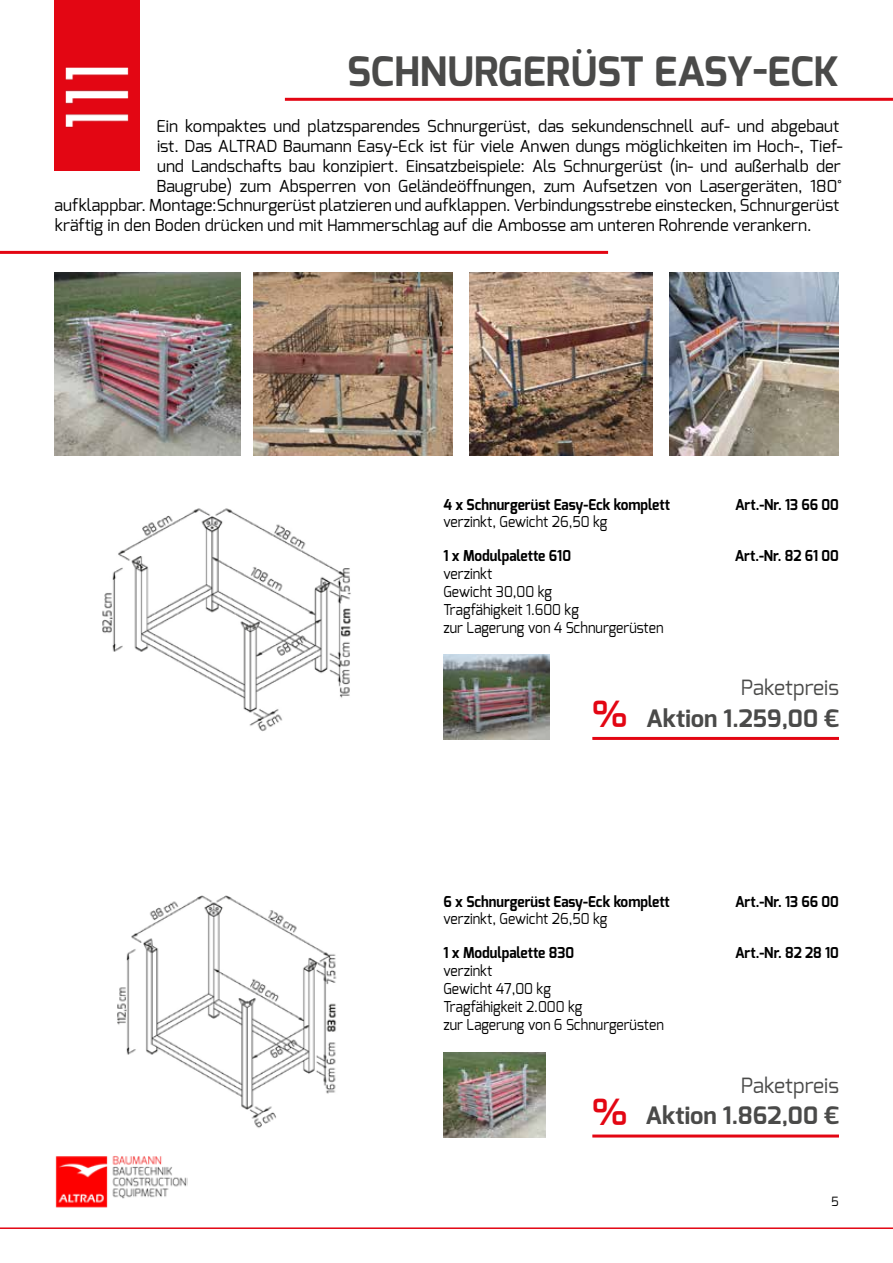
<style>
.page{position:relative;width:893px;height:1263px;background:#fff}
.page>*{position:absolute;margin:0;border:0;box-sizing:border-box;transform-origin:0 0}
.t1{font:700 40.5px "Exo";color:#4a4a49}
.t2{font:700 36px "Exo";color:#e30613}
.t3{font:700 24px "Exo";color:#4a4a49}
.t4{font:21px "Exo";color:#4a4a49}
.t5{font:16.5px "Exo";color:#000}
.t6{font:15px/18px "Exo";color:#000;scale:.92 1}
.t7{font:700 15px "Exo";color:#000;scale:.92 1}
.t8{font:12.75px "Exo";color:#000}
</style>
<div class="page">
<img style="left:55px;top:1156px;width:132px;height:52px">
<hr style="left:0;top:1227px;width:893px;height:2px;background:#e30613">
<img style="left:253px;top:272px;width:200px;height:183px">
<img style="left:54px;top:272px;width:187px;height:183px">
<img style="left:470px;top:272px;width:182px;height:183px">
<img style="left:669px;top:272px;width:170px;height:183px">
<img style="left:102px;top:508px;width:249px;height:224px">
<img style="left:117px;top:895px;width:220px;height:233px">
<img style="left:443px;top:1052px;width:103px;height:85px">
<img style="left:443px;top:655px;width:107px;height:85px">
<div style="left:54px;top:0;width:85px;height:170px;background:#e30613"></div>
<img style="left:65px;top:67px;width:64px;height:61px">
<hr style="left:285px;top:98px;width:608px;height:3px;background:#e30613">
<hr style="left:0;top:251px;width:608px;height:3px;background:#e30613">
<hr style="left:592px;top:737px;width:247px;height:3px;background:#e30613">
<hr style="left:592px;top:1134px;width:247px;height:3px;background:#e30613">
<h1 class="t1" style="left:347px;top:46px;width:493px">SCHNURGERÜST EASY-ECK</h1>
<p class="t5" style="left:157px;top:116px;width:684px">Ein kompaktes und platzsparendes Schnurgerüst, das sekundenschnell auf- und abgebaut</p>
<p class="t5" style="left:157px;top:136px;width:687px">ist. Das ALTRAD Baumann Easy-Eck ist für viele Anwen dungs möglichkeiten im Hoch-, Tief-</p>
<p class="t5" style="left:157px;top:155px;width:685px">und Landschafts bau konzipiert. Einsatzbeispiele: Als Schnurgerüst (in- und außerhalb der</p>
<p class="t5" style="left:157px;top:175px;width:687px">Baugrube) zum Absperren von Geländeöffnungen, zum Aufsetzen von Lasergeräten, 180°</p>
<p class="t5" style="left:55px;top:195px;width:786px">aufklappbar. Montage:Schnurgerüst platzieren und aufklappen. Verbindungsstrebe einstecken, Schnurgerüst</p>
<p class="t5" style="left:55px;top:215px;width:758px">kräftig in den Boden drücken und mit Hammerschlag auf die Ambosse am unteren Rohrende verankern.</p>
<p class="t7" style="left:443px;top:494px;width:248px">4 x Schnurgerüst Easy-Eck komplett</p>
<p class="t7" style="left:735px;top:494px;width:114px">Art.-Nr. 13 66 00</p>
<p class="t6" style="left:443px;top:512px;width:180px">verzinkt, Gewicht 26,50 kg</p>
<p class="t7" style="left:443px;top:545px;width:140px">1 x Modulpalette 610</p>
<p class="t7" style="left:735px;top:545px;width:115px">Art.-Nr. 82 61 00</p>
<p class="t6" style="left:443px;top:564px;width:241px">verzinkt<br>Gewicht 30,00 kg<br>Tragfähigkeit 1.600 kg<br>zur Lagerung von 4 Schnurgerüsten</p>
<h2 class="t2" style="left:592px;top:691px;width:36px">%</h2>
<p class="t4" style="left:741px;top:674px;width:99px">Paketpreis</p>
<h3 class="t3" style="left:646px;top:703px;width:194px">Aktion 1.259,00 €</h3>
<p class="t7" style="left:443px;top:892px;width:248px">6 x Schnurgerüst Easy-Eck komplett</p>
<p class="t7" style="left:735px;top:892px;width:114px">Art.-Nr. 13 66 00</p>
<p class="t6" style="left:443px;top:910px;width:180px">verzinkt, Gewicht 26,50 kg</p>
<p class="t7" style="left:443px;top:943px;width:144px">1 x Modulpalette 830</p>
<p class="t7" style="left:735px;top:943px;width:114px">Art.-Nr. 82 28 10</p>
<p class="t6" style="left:443px;top:962px;width:241px">verzinkt<br>Gewicht 47,00 kg<br>Tragfähigkeit 2.000 kg<br>zur Lagerung von 6 Schnurgerüsten</p>
<h2 class="t2" style="left:592px;top:1089px;width:36px">%</h2>
<p class="t4" style="left:741px;top:1072px;width:99px">Paketpreis</p>
<h3 class="t3" style="left:646px;top:1100px;width:195px">Aktion 1.862,00 €</h3>
<p class="t8" style="left:831px;top:1193px;width:9px">5</p>
</div>
